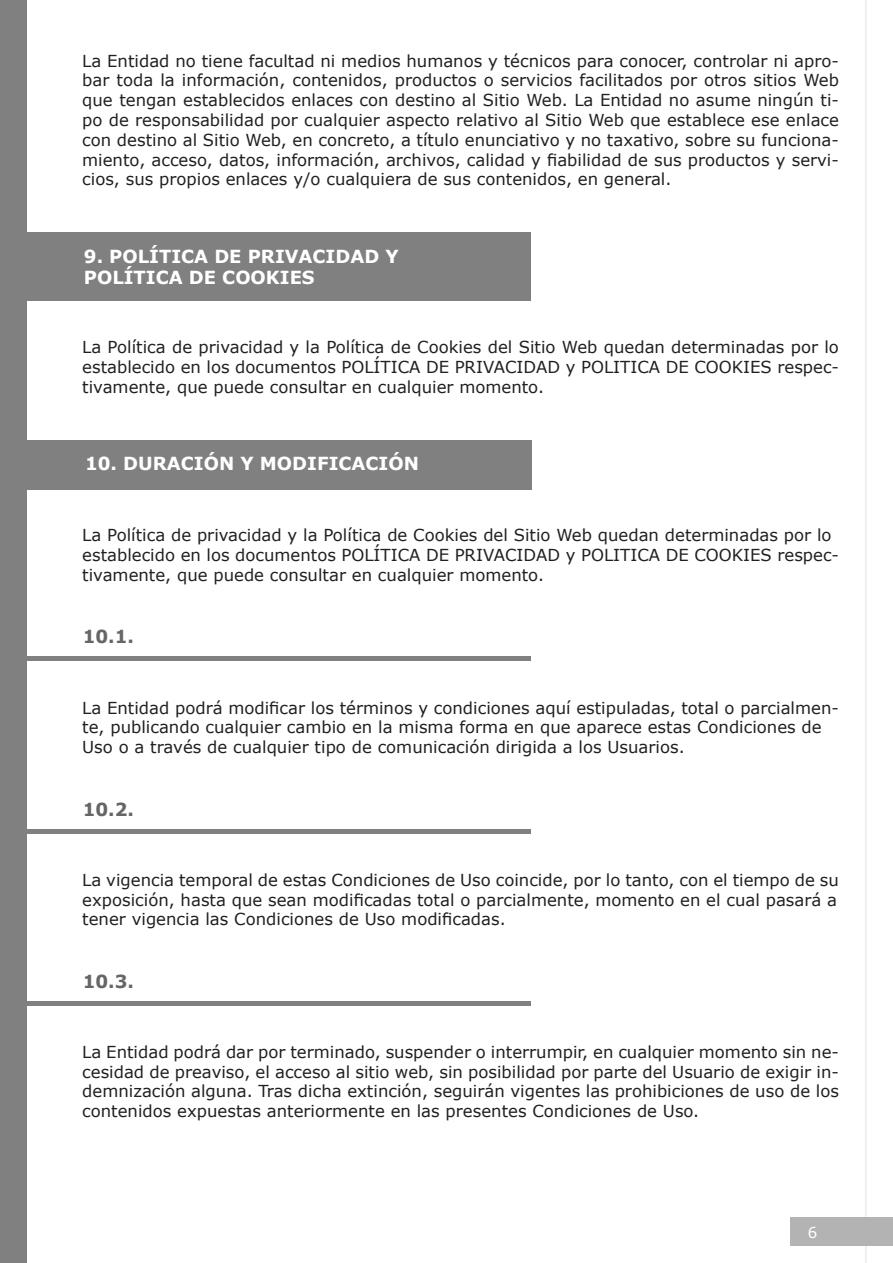
<style>
.page{position:relative;width:893px;height:1263px;background:#fff}
.page>*{position:absolute;margin:0;border:0;box-sizing:border-box;transform-origin:0 0}
.t1{font:700 18px/21.6px "Verdana";color:#fff}
.t2{font:700 18px "Verdana";color:#666}
.VERDANA_11pt{font:16.5px/19.8px "Verdana";color:#231f20;text-align:justify}
.t3{font:15px "Verdana";color:#fff}
</style>
<div class="page">
<div style="left:0;top:0;width:27px;height:1263px;background:#808080"></div>
<hr style="left:865px;top:0;width:2px;height:1263px;background:#b3b3b3">
<div style="left:791px;top:1217px;width:102px;height:29px;background:#b3b3b3"></div>
<div style="left:2px;top:232px;width:528px;height:69px;background:#808080"></div>
<div style="left:3px;top:440px;width:529px;height:49px;background:#808080"></div>
<div style="left:2px;top:656px;width:528px;height:5px;background:#808080"></div>
<div style="left:2px;top:829px;width:528px;height:5px;background:#808080"></div>
<div style="left:2px;top:1001px;width:528px;height:5px;background:#808080"></div>
<p class="VERDANA_11pt" style="left:82px;top:51px;width:758px">La Entidad no tiene facultad ni medios humanos y técnicos para conocer, controlar ni apro&shy;bar toda la información, contenidos, productos o servicios facilitados por otros sitios Web que tengan establecidos enlaces con destino al Sitio Web. La Entidad no asume ningún ti&shy;po de responsabilidad por cualquier aspecto relativo al Sitio Web que establece ese enlace con destino al Sitio Web, en concreto, a título enunciativo y no taxativo, sobre su funciona&shy;miento, acceso, datos, información, archivos, calidad y fiabilidad de sus productos y servi&shy;cios, sus propios enlaces y/o cualquiera de sus contenidos, en general.</p>
<p class="t1" style="left:84px;top:245px;width:316px">9. POLÍTICA DE PRIVACIDAD Y<br>POLÍTICA DE COOKIES</p>
<p class="VERDANA_11pt" style="left:82px;top:337px;width:758px">La Política de privacidad y la Política de Cookies del Sitio Web quedan determinadas por lo establecido en los documentos POLÍTICA DE PRIVACIDAD y POLITICA DE COOKIES respec&shy;tivamente, que puede consultar en cualquier momento.</p>
<p class="t1" style="left:85px;top:453px;width:335px">10. DURACIÓN Y MODIFICACIÓN</p>
<p class="VERDANA_11pt" style="left:82px;top:525px;width:751px">La Política de privacidad y la Política de Cookies del Sitio Web quedan determinadas por lo</p>
<p class="VERDANA_11pt" style="left:82px;top:545px;width:758px">establecido en los documentos POLÍTICA DE PRIVACIDAD y POLITICA DE COOKIES respec&shy;tivamente, que puede consultar en cualquier momento.</p>
<p class="t2" style="left:83px;top:624px;width:53px">10.1.</p>
<p class="VERDANA_11pt" style="left:82px;top:697px;width:758px">La Entidad podrá modificar los términos y condiciones aquí estipuladas, total o parcialmen&shy;te, publicando cualquier cambio en la misma forma en que aparece estas Condiciones de</p>
<p class="VERDANA_11pt" style="left:82px;top:737px;width:604px">Uso o a través de cualquier tipo de comunicación dirigida a los Usuarios.</p>
<p class="t2" style="left:83px;top:796px;width:53px">10.2.</p>
<p class="VERDANA_11pt" style="left:82px;top:870px;width:758px">La vigencia temporal de estas Condiciones de Uso coincide, por lo tanto, con el tiempo de su</p>
<p class="VERDANA_11pt" style="left:82px;top:889px;width:756px">exposición, hasta que sean modificadas total o parcialmente, momento en el cual pasará a</p>
<p class="VERDANA_11pt" style="left:82px;top:909px;width:425px">tener vigencia las Condiciones de Uso modificadas.</p>
<p class="t2" style="left:83px;top:968px;width:53px">10.3.</p>
<p class="VERDANA_11pt" style="left:82px;top:1042px;width:758px">La Entidad podrá dar por terminado, suspender o interrumpir, en cualquier momento sin ne&shy;cesidad de preaviso, el acceso al sitio web, sin posibilidad por parte del Usuario de exigir in&shy;demnización alguna. Tras dicha extinción, seguirán vigentes las prohibiciones de uso de los</p>
<p class="VERDANA_11pt" style="left:82px;top:1101px;width:619px">contenidos expuestas anteriormente en las presentes Condiciones de Uso.</p>
<p class="t3" style="left:808px;top:1222px;width:11px">6</p>
</div>
